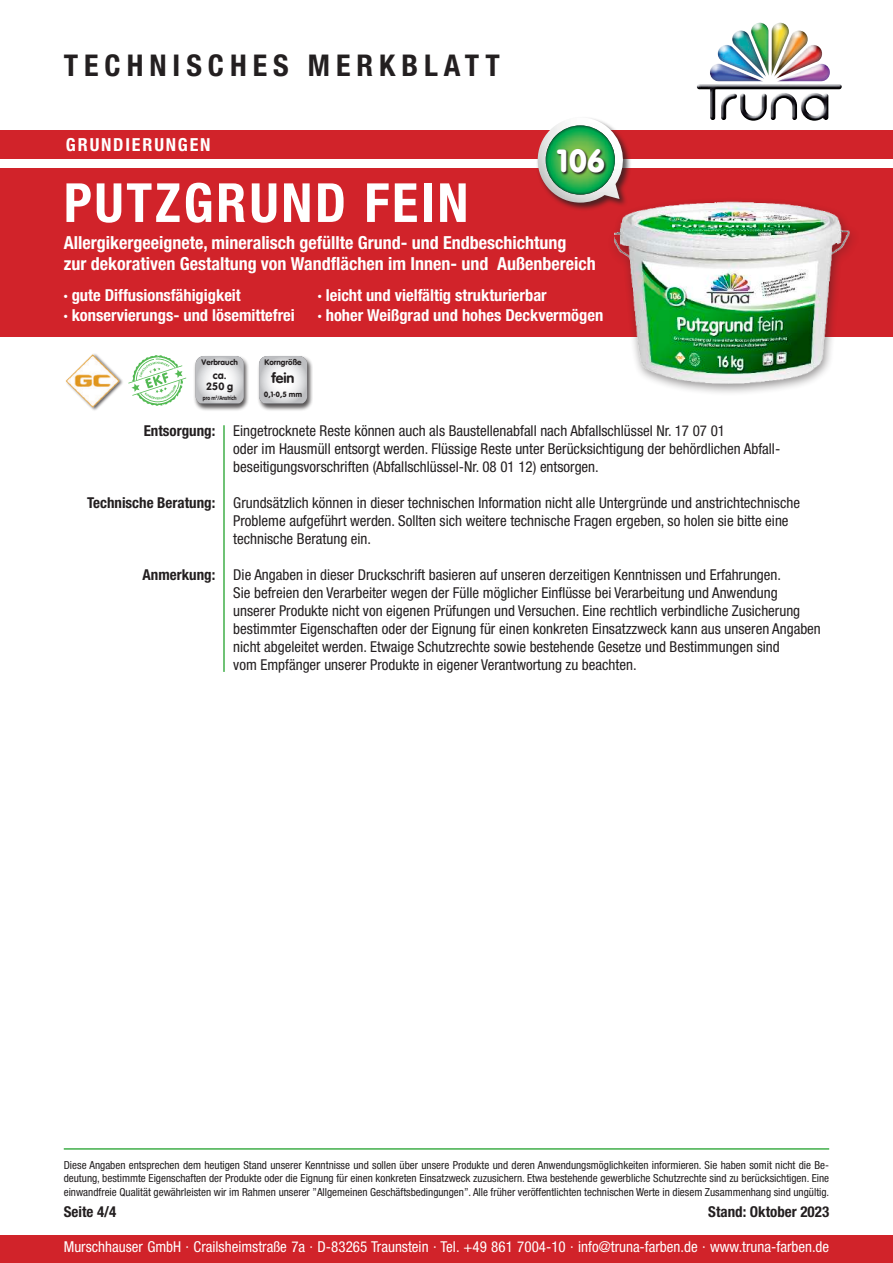
<style>
.page{position:relative;width:893px;height:1263px;background:#fff}
.page>*{position:absolute;margin:0;border:0;box-sizing:border-box;transform-origin:0 0}
.t1{font:700 condensed 54px "Helvetica Neue LT Pro";letter-spacing:.05em;color:#fff}
.t2{font:33.75px "VAG Rundschrift D";color:#fff}
.t3{font:700 condensed 30px "Helvetica Neue LT Pro";letter-spacing:.2em;color:#231f20}
.t4{font:700 condensed 18px/20.2px "Helvetica Neue LT Pro";color:#fff}
.t5{font:700 condensed 18px "Helvetica Neue LT Pro";letter-spacing:.1em;color:#fff}
.t6{font:700 condensed 16.5px/19.5px "Helvetica Neue LT Pro";color:#fff}
.t7{font:condensed 15px/18px "Helvetica Neue LT Pro";color:#231f20}
.t8{font:condensed 15px "Helvetica Neue LT Pro";color:#fff}
.t9{font:700 condensed 15px "Helvetica Neue LT Pro";color:#231f20}
.t10{font:14.25px "VAG Rounded Bold";color:#231f20}
.t11{font:condensed 11.1px/13.5px "Helvetica Neue LT Pro";color:#231f20;text-align:justify}
.t12{font:10.5px/10.5px "VAG Rounded Bold";color:#231f20;text-align:center}
.t13{font:8.1px "VAG Rounded Bold";color:#231f20}
.t14{font:8.1px "VAG Rundschrift D";color:#231f20}
.t15{font:6px "VAG Rounded Bold";color:#231f20;scale:.83 1}
.s1{font-weight:700}
</style>
<div class="page">
<div style="left:0;top:1235px;width:893px;height:28px;background:#d1232a"></div>
<hr style="left:223px;top:425px;width:2px;height:247px;background:#40ae49">
<hr style="left:64px;top:1148px;width:765px;height:2px;background:#40ae49">
<div style="left:0;top:168px;width:893px;height:169px;background:#d1232a"></div>
<div style="left:0;top:130px;width:893px;height:29px;background:#d1232a"></div>
<img style="left:697px;top:23px;width:145px;height:98px">
<div style="left:607px;top:197px;width:253px;height:199px;background:#231f20;opacity:.5"></div>
<img style="left:614px;top:197px;width:246px;height:199px">
<div style="left:193px;top:355px;width:57px;height:56px;background:#231f20;opacity:.75"></div>
<svg style="left:196px;top:356px;width:48px;height:47px"></svg>
<div style="left:65px;top:353px;width:59px;height:59px;background:#231f20;opacity:.75"></div>
<img style="left:66px;top:354px;width:53px;height:54px">
<div style="left:257px;top:355px;width:56px;height:56px;background:#231f20;opacity:.75"></div>
<svg style="left:259px;top:356px;width:48px;height:47px"></svg>
<svg style="left:128px;top:355px;width:58px;height:51px"></svg>
<img style="left:146px;top:364px;width:18px;height:9px">
<div style="left:536px;top:116px;width:96px;height:95px;background:#231f20;opacity:.75"></div>
<img style="left:536px;top:117px;width:88px;height:86px">
<img style="left:546px;top:125px;width:69px;height:70px">
<svg style="left:556px;top:148px;width:51px;height:28px"></svg>
<h3 class="t3" style="left:64px;top:47px;width:437px">TECHNISCHES MERKBLATT</h3>
<p class="t5" style="left:66px;top:133px;width:146px">GRUNDIERUNGEN</p>
<h1 class="t1" style="left:64px;top:170px;width:406px">PUTZGRUND FEIN</h1>
<p class="t4" style="left:64px;top:233px;width:534px">Allergikergeeignete, mineralisch gefüllte Grund- und Endbeschichtung<br>zur dekorativen Gestaltung von Wandflächen im Innen- und Außenbereich</p>
<p class="t6" style="left:64px;top:286px;width:233px">· gute Diffusionsfähigigkeit<br>· konservierungs- und lösemittefrei</p>
<p class="t6" style="left:318px;top:286px;width:287px">· leicht und vielfältig strukturierbar<br>· hoher Weißgrad und hohes Deckvermögen</p>
<p class="t13" style="left:202px;top:357px;width:38px">Verbrauch</p>
<p class="t13" style="left:264px;top:357px;width:39px">Korngröße</p>
<p class="t12" style="left:206px;top:370px;width:28px">ca.<br>250 g</p>
<p class="t15" style="left:203px;top:395px;width:42px">pro m<sup>2</sup>/Anstrich</p>
<h2 class="t2" style="left:557px;top:141px;width:49px">106</h2>
<p class="t10" style="left:271px;top:370px;width:24px">fein</p>
<p class="t14" style="left:264px;top:390px;width:40px">0,1-0,5 mm</p>
<p class="t7" style="left:233px;top:422px;width:548px;text-indent:-90px"><span class="s1">Entsorgung:</span> Eingetrocknete Reste können auch als Baustellenabfall nach Abfallschlüssel Nr. 17 07 01<br>oder im Hausmüll entsorgt werden. Flüssige Reste unter Berücksichtigung der behördlichen Abfall&shy;beseitigungsvorschriften (Abfallschlüssel-Nr. 08 01 12) entsorgen.</p>
<p class="t7" style="left:233px;top:494px;width:568px;text-indent:-146px"><span class="s1">Technische Beratung:</span> Grundsätzlich können in dieser technischen Information nicht alle Untergründe und anstrichtechnische<br>Probleme aufgeführt werden. Sollten sich weitere technische Fragen ergeben, so holen sie bitte eine technische Beratung ein.</p>
<p class="t7" style="left:233px;top:566px;width:589px;text-indent:-91px"><span class="s1">Anmerkung:</span> Die Angaben in dieser Druckschrift basieren auf unseren derzeitigen Kenntnissen und Erfahrungen.<br>Sie befreien den Verarbeiter wegen der Fülle möglicher Einflüsse bei Verarbeitung und Anwendung unserer Produkte nicht von eigenen Prüfungen und Versuchen. Eine rechtlich verbindliche Zusicherung bestimmter Eigenschaften oder der Eignung für einen konkreten Einsatzzweck kann aus unseren Angaben nicht abgeleitet werden. Etwaige Schutzrechte sowie bestehende Gesetze und Bestimmungen sind<br>vom Empfänger unserer Produkte in eigener Verantwortung zu beachten.</p>
<p class="t11" style="left:64px;top:1158px;width:767px">Diese Angaben entsprechen dem heutigen Stand unserer Kenntnisse und sollen über unsere Produkte und deren Anwendungsmöglichkeiten informieren. Sie haben somit nicht die Be&shy;deutung, bestimmte Eigenschaften der Produkte oder die Eignung für einen konkreten Einsatzweck zuzusichern. Etwa bestehende gewerbliche Schutzrechte sind zu berücksichtigen. Eine einwandfreie Qualität gewährleisten wir im Rahmen unserer ”Allgemeinen Geschäftsbedingungen”. Alle früher veröffentlichten technischen Werte in diesem Zusammenhang sind ungültig.</p>
<p class="t9" style="left:64px;top:1202px;width:54px">Seite 4/4</p>
<p class="t9" style="left:708px;top:1202px;width:122px">Stand: Oktober 2023</p>
<p class="t8" style="left:64px;top:1238px;width:767px">Murschhauser GmbH · Crailsheimstraße 7a · D-83265 Traunstein · Tel. +49 861 7004-10 · info@truna-farben.de · www.truna-farben.de</p>
</div>
